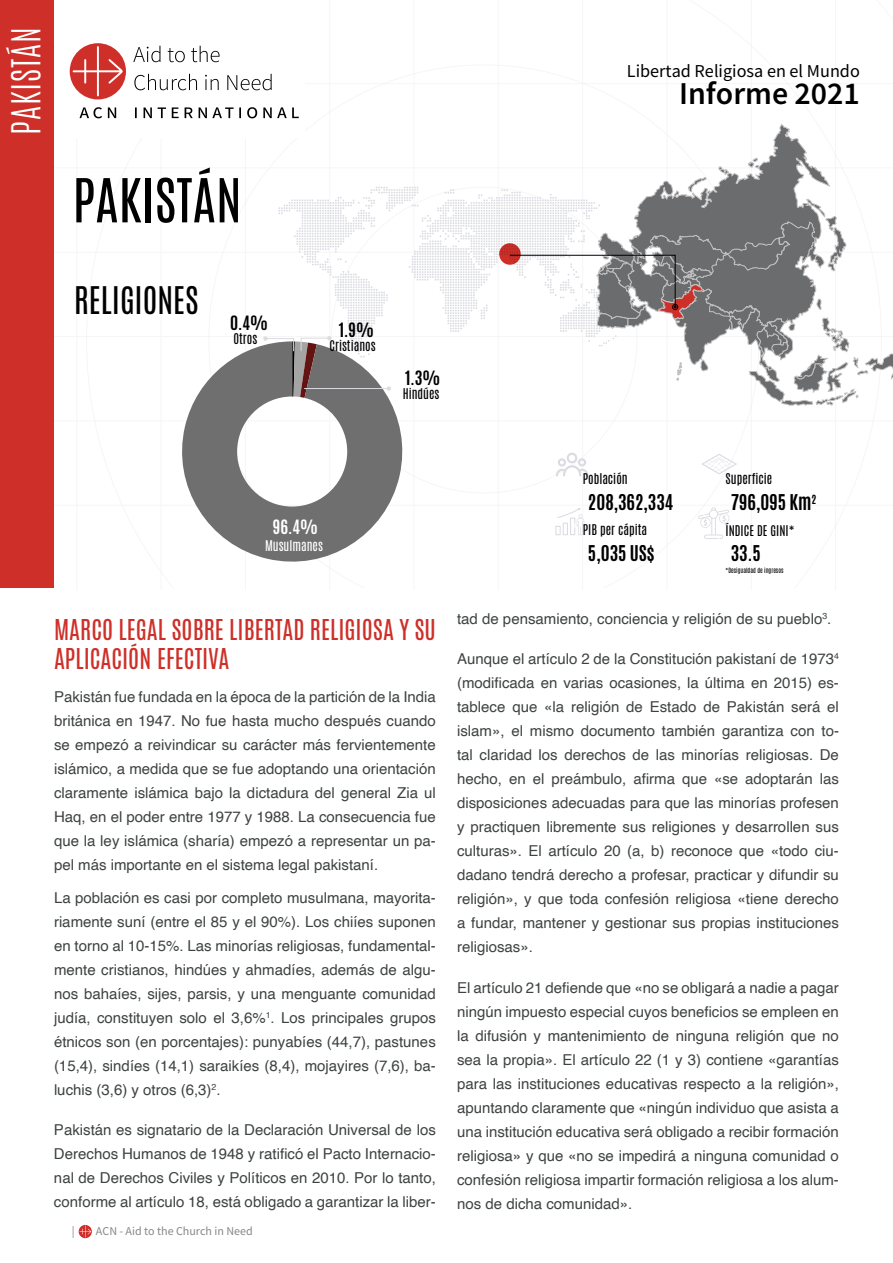
<style>
.page{position:relative;width:893px;height:1263px;background:#fff}
.page>*{position:absolute;margin:0;border:0;box-sizing:border-box;transform-origin:0 0}
.t1{font:51.45px "Antonio";color:#000}
.t2{font:300 33.3px "Antonio";letter-spacing:.025em;color:#fff}
.t3{font:600 31.8px "Source Sans Pro";color:#000}
.t4{font:31.8px "Antonio";color:#000}
.t5{font:24px/28.8px "Antonio";color:#ce3029}
.t6{font:700 18.15px "Antonio";color:#000}
.t7{font:18.15px "Source Sans Pro";color:#000}
.t8{font:700 16.5px "Antonio";color:#000}
.t9{font:700 16.5px "Antonio";color:#fff}
.t10{font:15px/24px "Helvetica";color:#3d4340;text-align:justify}
.t11{font:12.45px "Antonio";color:#000}
.t12{font:12.45px "Antonio";color:#fff}
.t13{font:12px "Source Sans Pro";color:#878787}
.t14{font:6px "Antonio";color:#000}
</style>
<div class="page">
<svg style="left:79px;top:1225px;width:12px;height:12px"></svg>
<hr style="left:77px;top:0;width:1px;height:590px;background:#ededed">
<hr style="left:161px;top:0;width:1px;height:590px;background:#ededed">
<hr style="left:245px;top:0;width:1px;height:590px;background:#ededed">
<hr style="left:329px;top:0;width:1px;height:590px;background:#ededed">
<hr style="left:414px;top:0;width:1px;height:590px;background:#ededed">
<hr style="left:498px;top:0;width:1px;height:590px;background:#ededed">
<hr style="left:582px;top:0;width:1px;height:590px;background:#ededed">
<hr style="left:667px;top:0;width:1px;height:590px;background:#ededed">
<hr style="left:751px;top:0;width:1px;height:590px;background:#ededed">
<hr style="left:835px;top:0;width:1px;height:590px;background:#ededed">
<hr style="left:12px;top:83px;width:881px;height:1px;background:#ededed">
<hr style="left:12px;top:168px;width:881px;height:1px;background:#ededed">
<hr style="left:12px;top:252px;width:881px;height:1px;background:#ededed">
<hr style="left:12px;top:336px;width:881px;height:1px;background:#ededed">
<hr style="left:12px;top:421px;width:881px;height:1px;background:#ededed">
<hr style="left:12px;top:505px;width:881px;height:1px;background:#ededed">
<div style="left:0;top:0;width:54px;height:587px;background:#ce3029"></div>
<div style="left:55px;top:0;width:249px;height:137px;background:#fff"></div>
<svg style="left:133px;top:46px;width:166px;height:72px"></svg>
<svg style="left:80px;top:107px;width:36px;height:11px"></svg>
<div style="left:70px;top:43px;width:56px;height:56px;background:#ce3029;border-radius:50%"></div>
<svg style="left:73px;top:46px;width:50px;height:50px"></svg>
<svg style="left:556px;top:453px;width:32px;height:24px"></svg>
<svg style="left:555px;top:508px;width:29px;height:27px"></svg>
<svg style="left:698px;top:507px;width:31px;height:32px"></svg>
<svg style="left:702px;top:454px;width:35px;height:20px"></svg>
<svg style="left:171px;top:345px;width:242px;height:227px"></svg>
<svg style="left:263px;top:124px;width:630px;height:281px"></svg>
<hr style="left:304px;top:388px;width:85px;height:1px;background:#dbdce2">
<h2 class="t2" style="left:2px;top:135px;width:109px;rotate:-90deg">PAKISTÁN</h2>
<h1 class="t1" style="left:73px;top:163px;width:170px">PAKISTÁN</h1>
<h3 class="t4" style="left:74px;top:277px;width:126px">RELIGIONES</h3>
<p class="t8" style="left:230px;top:310px;width:39px">0.4%</p>
<p class="t11" style="left:234px;top:330px;width:25px">Otros</p>
<p class="t8" style="left:339px;top:317px;width:37px">1.9%</p>
<p class="t11" style="left:330px;top:337px;width:47px">Cristianos</p>
<p class="t8" style="left:405px;top:365px;width:37px">1.3%</p>
<p class="t11" style="left:403px;top:385px;width:38px">Hindúes</p>
<p class="t7" style="left:627px;top:60px;width:234px">Libertad Religiosa en el Mundo</p>
<h3 class="t3" style="left:679px;top:73px;width:182px">Informe 2021</h3>
<p class="t9" style="left:273px;top:514px;width:47px">96.4%</p>
<p class="t12" style="left:265px;top:536px;width:59px">Musulmanes</p>
<h3 class="t5" style="left:54px;top:615px;width:383px">MARCO LEGAL SOBRE LIBERTAD RELIGIOSA Y SU<br>APLICACIÓN EFECTIVA</h3>
<p class="t10" style="left:54px;top:685px;width:383px">Pakistán fue fundada en la época de la partición de la India británica en 1947. No fue hasta mucho después cuando se empezó a reivindicar su carácter más fervientemente islámico, a medida que se fue adoptando una orientación claramente islámica bajo la dictadura del general Zia ul Haq, en el poder entre 1977 y 1988. La consecuencia fue que la ley islámica (sharía) empezó a representar un pa&shy;pel más importante en el sistema legal pakistaní.</p>
<p class="t10" style="left:54px;top:886px;width:383px">La población es casi por completo musulmana, mayorita&shy;riamente suní (entre el 85 y el 90%). Los chiíes suponen en torno al 10-15%. Las minorías religiosas, fundamental&shy;mente cristianos, hindúes y ahmadíes, además de algu&shy;nos bahaíes, sijes, parsis, y una menguante comunidad judía, constituyen solo el 3,6%<sup>1</sup>. Los principales grupos étnicos son (en porcentajes): punyabíes (44,7), pastunes (15,4), sindíes (14,1) saraikíes (8,4), mojayires (7,6), ba&shy;luchis (3,6) y otros (6,3)<sup>2</sup>.</p>
<p class="t10" style="left:54px;top:1118px;width:383px">Pakistán es signatario de la Declaración Universal de los Derechos Humanos de 1948 y ratificó el Pacto Internacio&shy;nal de Derechos Civiles y Políticos en 2010. Por lo tanto, conforme al artículo 18, está obligado a garantizar la liber-</p>
<p class="t13" style="left:72px;top:1223px;width:4px">|</p>
<p class="t13" style="left:96px;top:1223px;width:158px">ACN - Aid to the Church in Need</p>
<p class="t11" style="left:583px;top:470px;width:46px">Población</p>
<p class="t6" style="left:588px;top:488px;width:87px">208,362,334</p>
<p class="t11" style="left:583px;top:521px;width:66px">PIB per cápita</p>
<p class="t6" style="left:588px;top:539px;width:69px">5,035 US$</p>
<p class="t11" style="left:726px;top:470px;width:48px">Superficie</p>
<p class="t6" style="left:731px;top:488px;width:87px">796,095 Km<sup>2</sup></p>
<p class="t11" style="left:726px;top:521px;width:70px">ÍNDICE DE GINI*</p>
<p class="t14" style="left:726px;top:565px;width:59px">*Desigualdad de ingresos</p>
<p class="t6" style="left:731px;top:540px;width:32px">33.5</p>
<p class="t10" style="left:457px;top:607px;width:376px">tad de pensamiento, conciencia y religión de su pueblo<sup>3</sup>.</p>
<p class="t10" style="left:457px;top:647px;width:383px">Aunque el artículo 2 de la Constitución pakistaní de 1973<sup>4 </sup>(modificada en varias ocasiones, la última en 2015) es&shy;tablece que «la religión de Estado de Pakistán será el islam», el mismo documento también garantiza con to&shy;tal claridad los derechos de las minorías religiosas. De hecho, en el preámbulo, afirma que «se adoptarán las disposiciones adecuadas para que las minorías profesen y practiquen libremente sus religiones y desarrollen sus culturas». El artículo 20 (a, b) reconoce que «todo ciu&shy;dadano tendrá derecho a profesar, practicar y difundir su religión», y que toda confesión religiosa «tiene derecho a fundar, mantener y gestionar sus propias instituciones religiosas».</p>
<p class="t10" style="left:457px;top:976px;width:383px">El artículo 21 defiende que «no se obligará a nadie a pagar ningún impuesto especial cuyos beneficios se empleen en la difusión y mantenimiento de ninguna religión que no sea la propia». El artículo 22 (1 y 3) contiene «garantías para las instituciones educativas respecto a la religión», apuntando claramente que «ningún individuo que asista a una institución educativa será obligado a recibir formación religiosa» y que «no se impedirá a ninguna comunidad o confesión religiosa impartir formación religiosa a los alum&shy;nos de dicha comunidad».</p>
</div>
